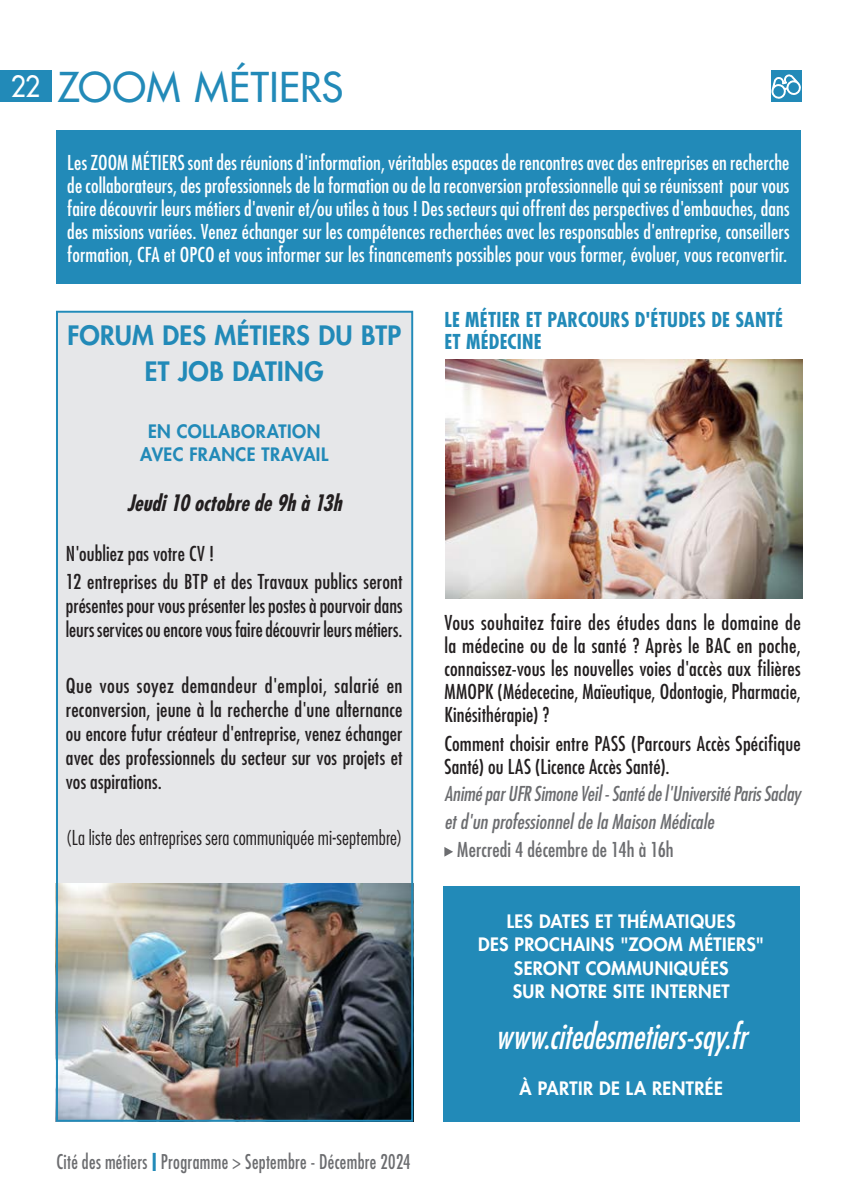
<style>
.page{position:relative;width:842px;height:1191px;background:#fff}
.page>*{position:absolute;margin:0;border:0;box-sizing:border-box;transform-origin:0 0}
.t1{font:500 40px "Futura Std";letter-spacing:.01em;color:#228ab8}
.animé_par_GRIS{font:italic condensed 34px "Futura Std";color:#fff;scale:.93 1}
.Titres_2{font:800 26px "Futura Std";letter-spacing:.01em;color:#228ab8}
.animé_par_GRIS-2{font:italic 700 condensed 22px "Futura Std";color:#231f20;scale:.93 1}
.texte_courant_noir{font:condensed 20px/24px "Futura Std";letter-spacing:.005em;color:#231f20;text-align:justify}
.texte_courant_blanc_ok{font:condensed 20px/23px "Futura Std";letter-spacing:.005em;color:#fff;text-align:justify}
.texte_courant_noir-2{font:italic condensed 20px "Futura Std";color:#6c6d70}
.texte_courant_noir-3{font:300 condensed 20px "Futura Std";letter-spacing:.005em;color:#231f20}
.Titre_Petit_bleu_ok{font:700 condensed 20px/22px "Futura Std";letter-spacing:.01em;color:#228ab8}
.texte_courant_noir-4{font:condensed 20px "Futura Std";letter-spacing:.005em;color:#6c6d70}
.t2{font:condensed 19.8px "Futura Std";letter-spacing:.015em;color:#6c6d70;scale:.91 1}
.animé_par_GRIS-3{font:800 18px "Futura Std";letter-spacing:.025em;color:#fff}
.animé_par_GRIS-4{font:800 18px/23.6px "Futura Std";letter-spacing:.025em;color:#228ab8;text-align:center}
.s1{font-size:28.6px;color:#fff}
.s2{font-weight:700;font-size:24px;color:#228ab8}
</style>
<div class="page">
<div style="left:771px;top:71px;width:30px;height:31px;background:#228ab8"></div>
<svg style="left:772px;top:75px;width:29px;height:24px"></svg>
<div style="left:0;top:71px;width:52px;height:31px;background:#228ab8"></div>
<svg style="left:444px;top:847px;width:9px;height:9px"></svg>
<img style="left:445px;top:360px;width:357px;height:238px">
<div style="left:56px;top:130px;width:745px;height:154px;background:#228ab8"></div>
<div style="left:57px;top:313px;width:354px;height:570px;background:#e6e7e9"></div>
<img style="left:59px;top:883px;width:351px;height:235px">
<div style="left:56px;top:311px;width:357px;height:810px;border:2px solid #228ab8"></div>
<div style="left:443px;top:886px;width:356px;height:235px;background:#228ab8"></div>
<h1 class="t1" style="left:11px;top:62px;width:334px"><span class="s1">22</span> ZOOM MÉTIERS</h1>
<p class="texte_courant_blanc_ok" style="left:67px;top:151px;width:724px">Les ZOOM MÉTIERS sont des réunions d'information, véritables espaces de rencontres avec des entreprises en recherche de collaborateurs, des professionnels de la formation ou de la reconversion professionnelle qui se réunissent pour vous faire découvrir leurs métiers d'avenir et/ou utiles à tous ! Des secteurs qui offrent des perspectives d'embauches, dans des missions variées. Venez échanger sur les compétences recherchées avec les responsables d'entreprise, conseillers formation, CFA et OPCO et vous informer sur les financements possibles pour vous former, évoluer, vous reconvertir.</p>
<p class="Titres_2" style="left:67px;top:319px;width:335px">FORUM DES MÉTIERS DU BTP</p>
<p class="Titres_2" style="left:145px;top:355px;width:180px">ET JOB DATING</p>
<p class="animé_par_GRIS-4" style="left:140px;top:419px;width:189px">EN COLLABORATION<br>AVEC FRANCE TRAVAIL</p>
<p class="animé_par_GRIS-2" style="left:127px;top:489px;width:238px">Jeudi10octobrede9hà13h</p>
<p class="texte_courant_noir" style="left:66px;top:541px;width:150px">N'oubliez pas votre CV !</p>
<p class="texte_courant_noir" style="left:66px;top:569px;width:338px">12 entreprises du BTP et des Travaux publics seront présentes pour vous présenter les postes à pourvoir dans leurs services ou encore vous faire découvrir leurs métiers.</p>
<p class="texte_courant_noir" style="left:66px;top:673px;width:338px">Que vous soyez demandeur d'emploi, salarié en reconversion, jeune à la recherche d'une alternance ou encore futur créateur d'entreprise, venez échanger avec des professionnels du secteur sur vos projets et vos aspirations.</p>
<p class="texte_courant_noir-3" style="left:66px;top:826px;width:338px">(La liste des entreprises sera communiquée mi-septembre)</p>
<p class="t2" style="left:56px;top:1149px;width:391px">Cité des métiers <span class="s2">I</span> Programme &gt; Septembre - Décembre 2024</p>
<p class="Titre_Petit_bleu_ok" style="left:444px;top:309px;width:340px">LE MÉTIER ET PARCOURS D'ÉTUDES DE SANTÉ<br>ET MÉDECINE</p>
<p class="texte_courant_noir" style="left:444px;top:611px;width:358px;line-height:23px">Vous souhaitez faire des études dans le domaine de la médecine ou de la santé ? Après le BAC en poche, connaissez-vous les nouvelles voies d'accès aux filières MMOPK (Médececine, Maïeutique, Odontogie, Pharmacie, Kinésithérapie) ?</p>
<p class="texte_courant_noir" style="left:444px;top:731px;width:358px;line-height:23px">Comment choisir entre PASS (Parcours Accès Spécifique<br>Santé) ou LAS (Licence Accès Santé).</p>
<p class="texte_courant_noir-2" style="left:444px;top:782px;width:358px">Animé par UFR Simone Veil - Santé de l'Université Paris Saclay</p>
<p class="texte_courant_noir-2" style="left:444px;top:809px;width:271px">et d'un professionnel de la Maison Médicale</p>
<p class="texte_courant_noir-4" style="left:457px;top:837px;width:218px">Mercredi 4 décembre de 14h à 16h</p>
<p class="animé_par_GRIS-3" style="left:507px;top:910px;width:230px">LES DATES ET THÉMATIQUES</p>
<p class="animé_par_GRIS-3" style="left:478px;top:933px;width:288px">DES PROCHAINS "ZOOM MÉTIERS"</p>
<p class="animé_par_GRIS-3" style="left:514px;top:956px;width:216px">SERONT COMMUNIQUÉES</p>
<p class="animé_par_GRIS-3" style="left:513px;top:979px;width:218px">SUR NOTRE SITE INTERNET</p>
<p class="animé_par_GRIS" style="left:496px;top:1015px;width:280px">www.citedesmetiers-sqy.fr</p>
<p class="animé_par_GRIS-3" style="left:520px;top:1077px;width:205px">À PARTIR DE LA RENTRÉE</p>
</div>
